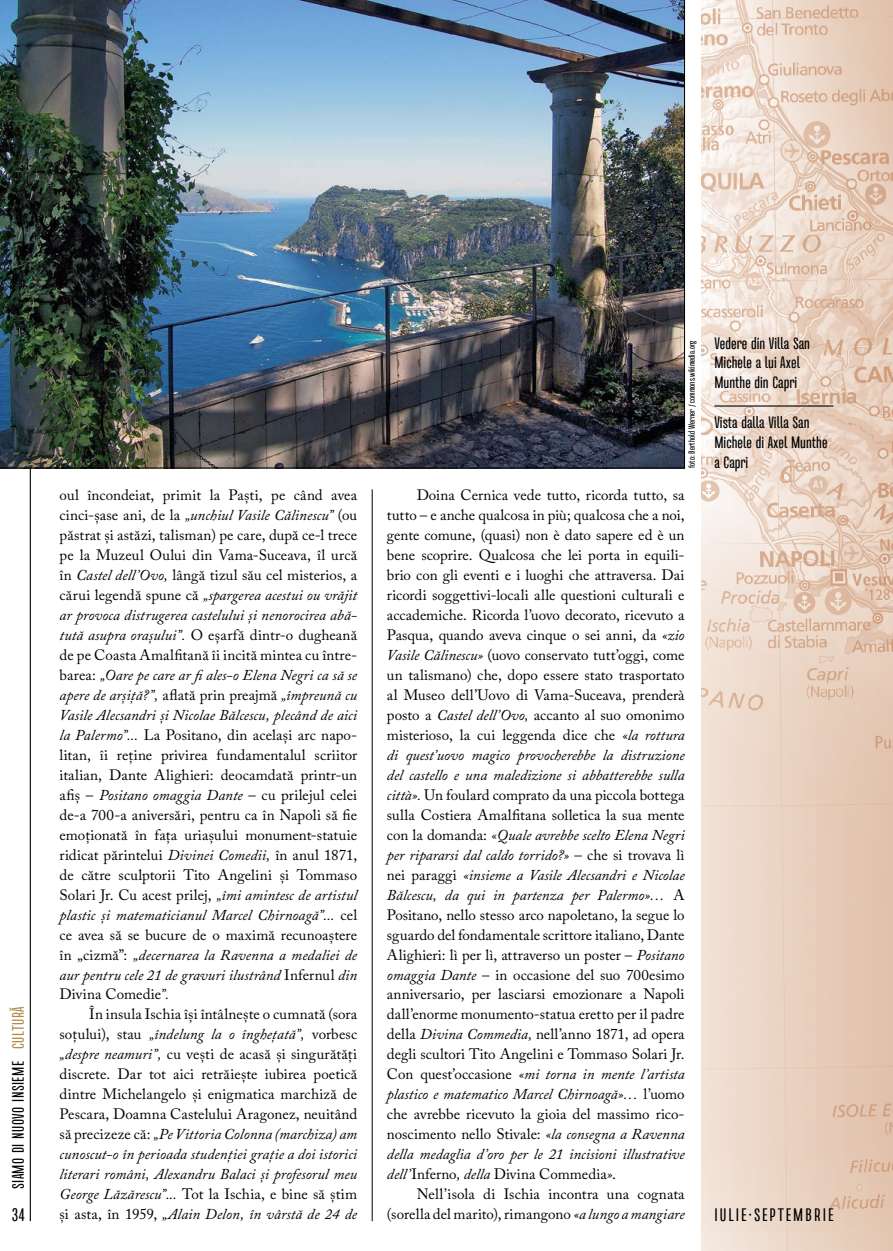
<style>
.page{position:relative;width:893px;height:1251px;background:#fff}
.page>*{position:absolute;margin:0;border:0;box-sizing:border-box;transform-origin:0 0}
.t1{font:18px "Naratif Condensed";letter-spacing:.11em;color:#000}
.t2{font:16.5px/20px "Naratif Condensed";color:#000}
.t3{font:16.5px "Naratif Condensed";letter-spacing:.03em;color:#000}
.t4{font:16.5px "Naratif Condensed";letter-spacing:.03em;color:#b28949}
.t5{font:15px/20px "Adobe Caslon Pro";letter-spacing:.005em;color:#000;text-align:justify}
.t6{font:9px "Naratif Condensed";color:#000}
.s1{font-style:italic}
</style>
<div class="page">
<hr style="left:30px;top:30px;width:1px;height:1190px;background:#000">
<svg style="left:702px;top:0;width:191px;height:1250px"></svg>
<img style="left:892px;top:922px;width:1px;height:328px">
<hr style="left:372px;top:489px;width:1px;height:731px;background:#000">
<img style="left:0;top:0;width:685px;height:468px">
<hr style="left:714px;top:405px;width:119px;height:1px;background:#000">
<p class="t4" style="left:9px;top:1048px;width:44px;rotate:-90deg">CULTURĂ</p>
<p class="t3" style="left:9px;top:1188px;width:129px;rotate:-90deg">Siamo di nuovo insieme</p>
<p class="t1" style="left:12px;top:1204px;width:14px">34</p>
<p class="t5" style="left:60px;top:485px;width:299px">oul încondeiat, primit la Paști, pe când avea cinci-șase ani, de la <span class="s1">„unchiul Vasile Călinescu”</span> (ou păstrat și astăzi, talisman) pe care, după ce-l trece pe la Muzeul Oului din Vama-Suceava, îl urcă în <span class="s1">Castel dell’Ovo,</span> lângă tizul său cel misterios, a cărui legendă spune că <span class="s1">„spargerea acestui ou vrăjit ar provoca distrugerea castelului și nenorocirea abă&shy;tută asupra orașului”.</span> O eșarfă dintr-o dugheană de pe Coasta Amalfitană îi incită mintea cu între&shy;barea: <span class="s1">„Oare pe care ar fiales-o Elena Negri ca să se apere de arșiță?”,</span> aflată prin preajmă <span class="s1">„împreună cu Vasile Alecsandri și Nicolae Bălcescu, plecând de aici la Palermo”...</span> La Positano, din același arc napo&shy;litan, îi reține privirea fundamentalul scriitor italian, Dante Alighieri: deocamdată printr-un afiș – <span class="s1">Positano omaggia Dante</span> – cu prilejul celei de-a 700-a aniversări, pentru ca în Napoli să fie emoționată în fața uriașului monument-statuie ridicat părintelui <span class="s1">Divinei Comedii,</span> în anul 1871, de către sculptorii Tito Angelini și Tommaso Solari Jr. Cu acest prilej, <span class="s1">„îmi amintesc de artistul plastic și matematicianul Marcel Chirnoagă”...</span> cel ce avea să se bucure de o maximă recunoaștere în „cizmă”: <span class="s1">„decernarea la Ravenna a medaliei de aur pentru cele 21 de gravuri ilustrând</span> Infernul <span class="s1">din </span>Divina Comedie<span class="s1">”.</span></p>
<p class="t5" style="left:60px;top:1004px;width:299px;text-indent:30px">În insula Ischia își întâlnește o cumnată (sora soțului), stau <span class="s1">„îndelung la o înghețată”,</span> vorbesc <span class="s1">„despre neamuri”,</span> cu vești de acasă și singurătăți discrete. Dar tot aici retrăiește iubirea poetică dintre Michelangelo și enigmatica marchiză de Pescara, Doamna Castelului Aragonez, neuitând să precizeze că: <span class="s1">„Pe Vittoria Colonna (marchiza) am cunoscut-o în perioada studenției grație a doi istorici literari români, Alexandru Balaci și profesorul meu George Lăzărescu”...</span> Tot la Ischia, e bine să știm și asta, în 1959, <span class="s1">„Alain Delon, în vârstă de 24 de</span></p>
<p class="t6" style="left:687px;top:468px;width:129px;rotate:-90deg">foto: Berthold Werner / commons.wikimedia.org</p>
<p class="t5" style="left:387px;top:485px;width:299px;text-indent:30px">Doina Cernica vede tutto, ricorda tutto, sa tutto – e anche qualcosa in più; qualcosa che a noi, gente comune, (quasi) non è dato sapere ed è un bene scoprire. Qualcosa che lei porta in equili&shy;brio con gli eventi e i luoghi che attraversa. Dai ricordi soggettivi-locali alle questioni culturali e accademiche. Ricorda l’uovo decorato, ricevuto a Pasqua, quando aveva cinque o sei anni, da <span class="s1">«zio Vasile Călinescu»</span> (uovo conservato tutt’oggi, come un talismano) che, dopo essere stato trasportato al Museo dell’Uovo di Vama-Suceava, prenderà posto a <span class="s1">Castel dell’Ovo,</span> accanto al suo omonimo misterioso, la cui leggenda dice che <span class="s1">«la rottura di quest’uovo magico provocherebbe la distruzione del castello e una maledizione si abbatterebbe sulla città».</span> Un foulard comprato da una piccola bottega sulla Costiera Amalfitana solletica la sua mente con la domanda: <span class="s1">«Quale avrebbe scelto Elena Negri per ripararsi dal caldo torrido?»</span> – che si trovava lì nei paraggi <span class="s1">«insieme a Vasile Alecsandri e Nicolae Bălcescu, da qui in partenza per Palermo»…</span> A Positano, nello stesso arco napoletano, la segue lo sguardo del fondamentale scrittore italiano, Dante Alighieri: lì per lì, attraverso un poster – <span class="s1">Positano omaggia Dante</span> – in occasione del suo 700esimo anniversario, per lasciarsi emozionare a Napoli dall’enorme monumento-statua eretto per il padre della <span class="s1">Divina Commedia,</span> nell’anno 1871, ad opera degli scultori Tito Angelini e Tommaso Solari Jr.<br>Con quest’occasione <span class="s1">«mi torna in mente l’artista plastico e matematico Marcel Chirnoagă»…</span> l’uomo che avrebbe ricevuto la gioia del massimo rico&shy;noscimento nello Stivale: <span class="s1">«la consegna a Ravenna della medaglia d’oro per le 21 incisioni illustrative dell’</span>Inferno<span class="s1">, della</span> Divina Commedia<span class="s1">»</span>.</p>
<p class="t5" style="left:387px;top:1183px;width:299px;text-align:right">Nell’isola di Ischia incontra una cognata (sorella del marito), rimangono <span class="s1">«a lungo a mangiare</span></p>
<p class="t2" style="left:714px;top:333px;width:97px">Vedere din Villa San<br>Michele a lui Axel<br>Munthe din Capri</p>
<p class="t2" style="left:714px;top:412px;width:115px">Vista dalla Villa San<br>Michele di Axel Munthe</p>
<p class="t2" style="left:714px;top:452px;width:35px">a Capri</p>
<p class="t1" style="left:714px;top:1204px;width:120px">IULIE•SEPTEMBRIE</p>
</div>
